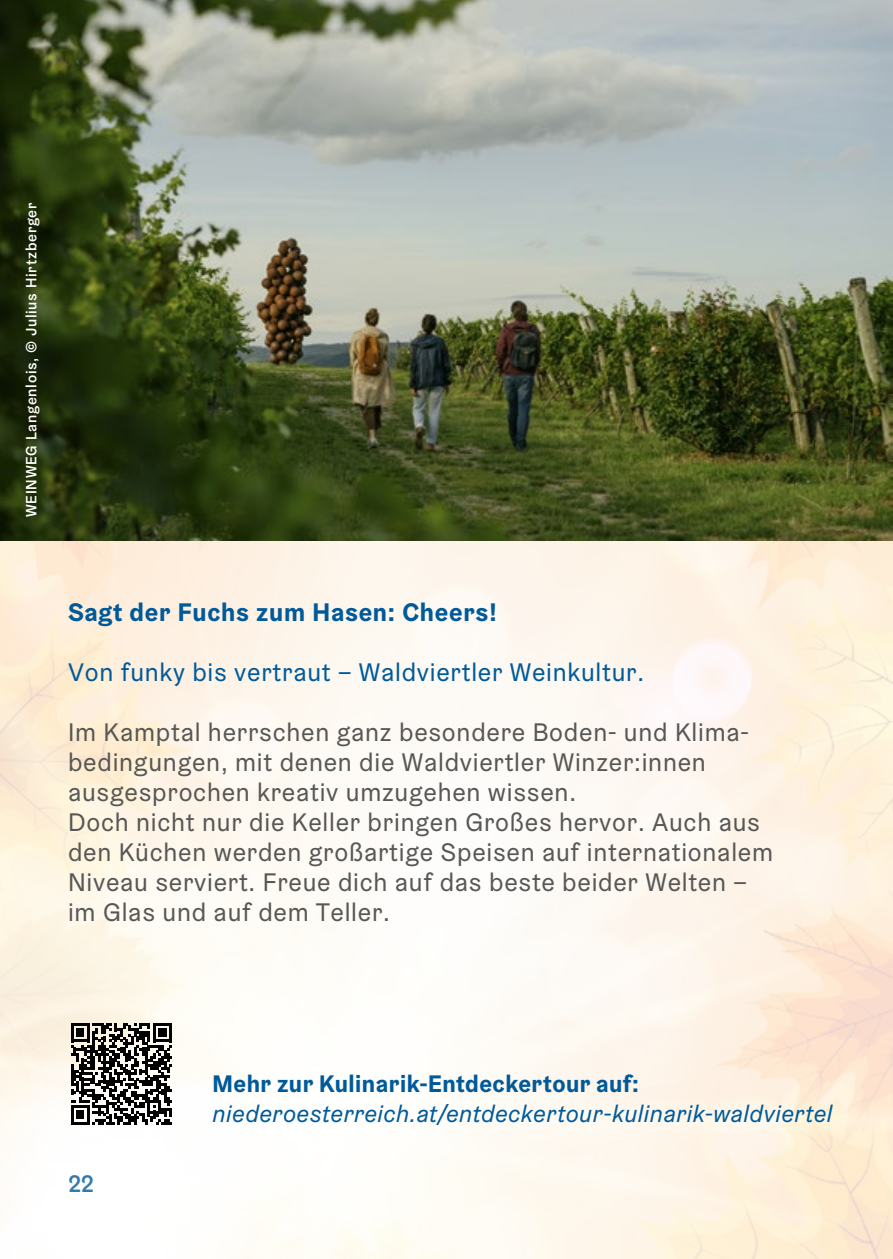
<style>
.page{position:relative;width:893px;height:1259px;background:#fff}
.page>*{position:absolute;margin:0;border:0;box-sizing:border-box;transform-origin:0 0}
.Fliesstext__Themen{font:25.5px/30px "Graebenbach";letter-spacing:.03em;color:#575756}
.Zwischwnüberschrift_Themen{font:25.5px "Graebenbach";letter-spacing:.03em;color:#005a9a}
.Zwischwnüberschrift_Themen-2{font:700 25.5px "Graebenbach";letter-spacing:.03em;color:#005a9a}
.t1{font:italic 24px "Graebenbach";letter-spacing:.02em;color:#005a9a}
.t2{font:700 24px "Graebenbach";letter-spacing:.02em;color:#005a9a}
.t3{font:500 24px "Graebenbach";color:#005a9a}
.GZ13_Fotocredits{font:500 15px "Graebenbach";letter-spacing:.05em;color:#fff}
</style>
<div class="page">
<img style="left:0;top:1094px;width:786px;height:165px">
<img style="left:0;top:540px;width:786px;height:554px">
<img style="left:786px;top:540px;width:107px;height:719px">
<img style="left:0;top:0;width:893px;height:540px">
<svg style="left:71px;top:1023px;width:101px;height:101px"></svg>
<p class="GZ13_Fotocredits" style="left:22px;top:517px;width:316px;rotate:-90deg">WEINWEG Langenlois, © Julius Hirtzberger</p>
<p class="Zwischwnüberschrift_Themen-2" style="left:68px;top:595px;width:430px">Sagt der Fuchs zum Hasen: Cheers!</p>
<p class="Zwischwnüberschrift_Themen" style="left:68px;top:656px;width:578px">Von funky bis vertraut – Waldviertler Weinkultur.</p>
<p class="Fliesstext__Themen" style="left:68px;top:716px;width:681px">Im Kamptal herrschen ganz besondere Boden- und Klima&shy;bedingungen, mit denen die Waldviertler Winzer:innen ausgesprochen kreativ umzugehen wissen.</p>
<p class="Fliesstext__Themen" style="left:68px;top:806px;width:706px">Doch nicht nur die Keller bringen Großes hervor. Auch aus den Küchen werden großartige Speisen auf internationalem Niveau serviert. Freue dich auf das beste beider Welten – im Glas und auf dem Teller.</p>
<p class="t3" style="left:68px;top:1168px;width:27px">22</p>
<p class="t2" style="left:213px;top:1068px;width:428px">Mehr zur Kulinarik-Entdeckertour auf:</p>
<p class="t1" style="left:213px;top:1098px;width:621px">niederoesterreich.at/entdeckertour-kulinarik-waldviertel</p>
</div>
